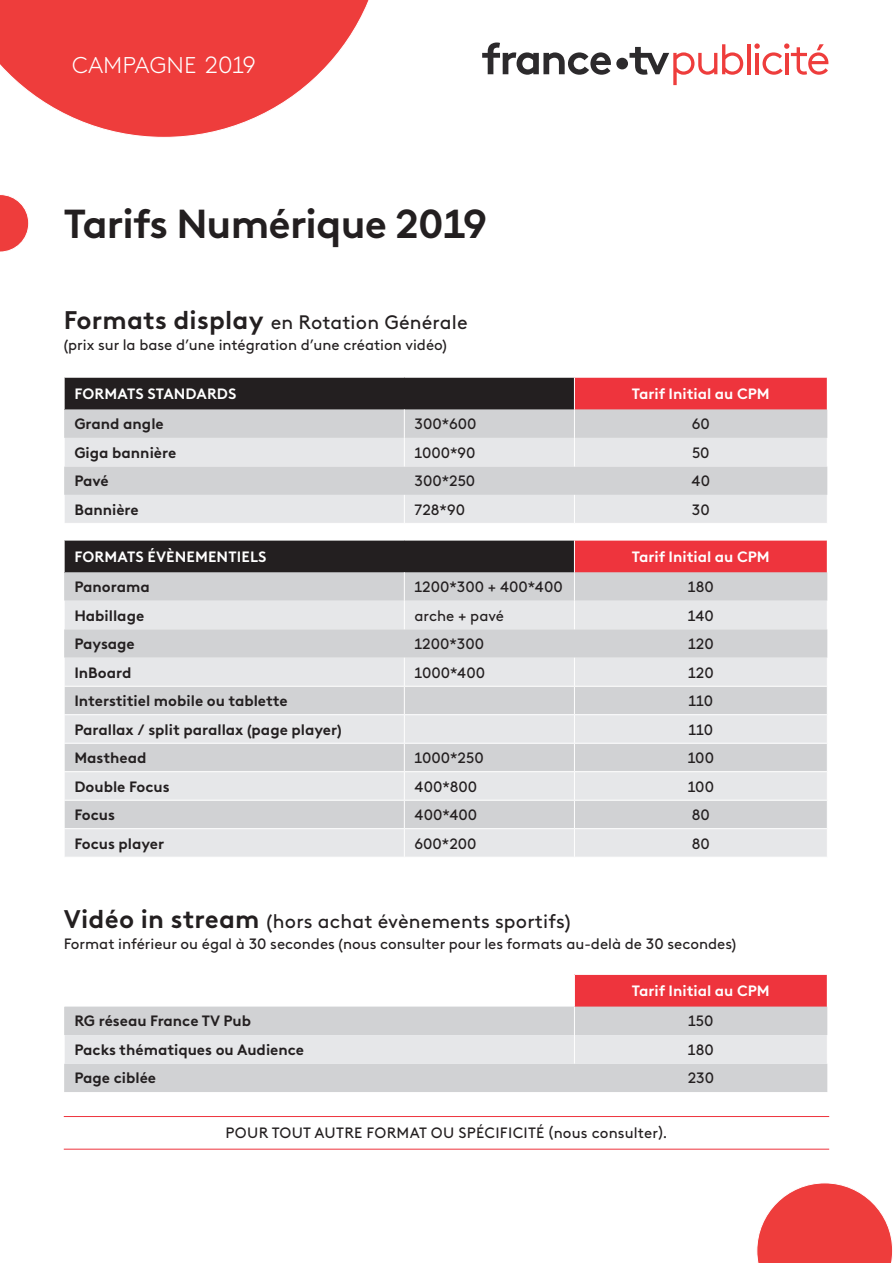
<style>
.page{position:relative;width:893px;height:1263px;background:#fff}
.page>*{position:absolute;margin:0;border:0;box-sizing:border-box;transform-origin:0 0}
.t1{font:700 40.5px "France TV Brown";letter-spacing:-.02em;color:#231f20}
.t2{font:300 22.8px "France TV Brown";color:#fff}
.t3{font:19.5px "France TV Brown";letter-spacing:.01em;color:#231f20}
.t4{font:15px "France TV Brown";color:#231f20}
.t5{font:700 15px "France TV Brown";color:#231f20}
.t6{font:700 15px "France TV Brown";color:#fff}
.t7{font:15px "France TV Brown";letter-spacing:.02em;color:#231f20}
.s1{font-size:23.4px}
.s2{font-weight:700;font-size:25.5px}
</style>
<div class="page">
<svg style="left:482px;top:43px;width:129px;height:32px"></svg>
<div style="left:616px;top:58px;width:12px;height:11px;background:#2c2a2c;border-radius:50%"></div>
<svg style="left:629px;top:44px;width:114px;height:41px"></svg>
<svg style="left:754px;top:43px;width:74px;height:32px"></svg>
<hr style="left:747px;top:44px;width:3px;height:30px;background:#ee3d3c">
<svg style="left:757px;top:1183px;width:136px;height:80px"></svg>
<svg style="left:0;top:194px;width:29px;height:58px"></svg>
<svg style="left:0;top:0;width:369px;height:138px;fill:#ee3d3c"></svg>
<div style="left:64px;top:377px;width:510px;height:32px;background:#231f20"></div>
<div style="left:574px;top:377px;width:253px;height:32px;background:#ee343d"></div>
<div style="left:64px;top:409px;width:763px;height:29px;background:#d1d2d4"></div>
<svg style="left:64px;top:438px;width:763px;height:85px;background:#dfe0e2"></svg>
<hr style="left:64px;top:377px;width:340px;height:1px;background:#fff">
<hr style="left:64px;top:378px;width:1px;height:31px;background:#fff">
<hr style="left:404px;top:377px;width:170px;height:1px;background:#fff">
<hr style="left:574px;top:377px;width:254px;height:1px;background:#fff">
<hr style="left:574px;top:378px;width:1px;height:31px;background:#fff">
<svg style="left:64px;top:438px;width:1px;height:28px"></svg>
<svg style="left:404px;top:409px;width:1px;height:57px"></svg>
<svg style="left:574px;top:409px;width:1px;height:57px"></svg>
<svg style="left:64px;top:495px;width:1px;height:28px"></svg>
<svg style="left:404px;top:495px;width:1px;height:28px"></svg>
<svg style="left:574px;top:495px;width:1px;height:28px"></svg>
<div style="left:64px;top:540px;width:510px;height:32px;background:#231f20"></div>
<div style="left:574px;top:540px;width:253px;height:32px;background:#ee343d"></div>
<div style="left:64px;top:572px;width:763px;height:29px;background:#d1d2d4"></div>
<svg style="left:64px;top:601px;width:763px;height:256px;background:#dddee0"></svg>
<hr style="left:64px;top:540px;width:340px;height:1px;background:#fff">
<hr style="left:64px;top:540px;width:1px;height:32px;background:#fff">
<hr style="left:404px;top:540px;width:170px;height:1px;background:#fff">
<hr style="left:574px;top:540px;width:254px;height:1px;background:#fff">
<hr style="left:574px;top:540px;width:1px;height:32px;background:#fff">
<svg style="left:64px;top:601px;width:1px;height:28px"></svg>
<svg style="left:404px;top:572px;width:1px;height:57px"></svg>
<svg style="left:574px;top:572px;width:1px;height:57px"></svg>
<hr style="left:64px;top:686px;width:340px;height:1px;background:#fff">
<hr style="left:64px;top:714px;width:340px;height:1px;background:#fff">
<hr style="left:64px;top:743px;width:340px;height:1px;background:#fff">
<hr style="left:64px;top:771px;width:340px;height:1px;background:#fff">
<hr style="left:64px;top:800px;width:340px;height:1px;background:#fff">
<hr style="left:64px;top:828px;width:340px;height:1px;background:#fff">
<svg style="left:64px;top:658px;width:1px;height:199px"></svg>
<hr style="left:404px;top:686px;width:170px;height:1px;background:#fff">
<hr style="left:404px;top:714px;width:170px;height:1px;background:#fff">
<hr style="left:404px;top:743px;width:170px;height:1px;background:#fff">
<hr style="left:404px;top:771px;width:170px;height:1px;background:#fff">
<hr style="left:404px;top:800px;width:170px;height:1px;background:#fff">
<hr style="left:404px;top:828px;width:170px;height:1px;background:#fff">
<svg style="left:404px;top:658px;width:1px;height:199px"></svg>
<hr style="left:574px;top:686px;width:254px;height:1px;background:#fff">
<hr style="left:574px;top:714px;width:254px;height:1px;background:#fff">
<hr style="left:574px;top:743px;width:254px;height:1px;background:#fff">
<hr style="left:574px;top:771px;width:254px;height:1px;background:#fff">
<hr style="left:574px;top:800px;width:254px;height:1px;background:#fff">
<hr style="left:574px;top:828px;width:254px;height:1px;background:#fff">
<svg style="left:574px;top:658px;width:1px;height:199px"></svg>
<div style="left:574px;top:974px;width:253px;height:32px;background:#ee343d"></div>
<div style="left:64px;top:1063px;width:763px;height:29px;background:#d1d2d4"></div>
<hr style="left:574px;top:974px;width:254px;height:1px;background:#fff">
<hr style="left:574px;top:975px;width:1px;height:31px;background:#fff">
<svg style="left:64px;top:1006px;width:764px;height:57px;background:#dbdcde"></svg>
<hr style="left:64px;top:1116px;width:765px;height:1px;background:#ee343d">
<hr style="left:64px;top:1149px;width:765px;height:1px;background:#ee343d">
<p class="t2" style="left:72px;top:49px;width:185px">CAMPAGNE <span class="s1">2019</span></p>
<p class="t1" style="left:64px;top:193px;width:425px">Tarifs Numérique 2019</p>
<p class="t3" style="left:64px;top:308px;width:405px"><span class="s2">Formats display</span> en Rotation Générale</p>
<p class="t4" style="left:64px;top:334px;width:385px">(prix sur la base d’une intégration d’une création vidéo)</p>
<p class="t6" style="left:74px;top:382px;width:164px">FORMATS STANDARDS</p>
<p class="t6" style="left:632px;top:382px;width:139px">Tarif Initial au CPM</p>
<p class="t5" style="left:74px;top:412px;width:91px">Grand angle</p>
<p class="t4" style="left:415px;top:413px;width:63px">300*600</p>
<p class="t4" style="left:692px;top:413px;width:19px">60</p>
<p class="t5" style="left:74px;top:441px;width:103px">Giga bannière</p>
<p class="t4" style="left:415px;top:441px;width:63px">1000*90</p>
<p class="t4" style="left:692px;top:441px;width:19px">50</p>
<p class="t5" style="left:74px;top:469px;width:36px">Pavé</p>
<p class="t4" style="left:415px;top:470px;width:62px">300*250</p>
<p class="t4" style="left:692px;top:470px;width:20px">40</p>
<p class="t5" style="left:74px;top:498px;width:66px">Bannière</p>
<p class="t4" style="left:415px;top:498px;width:52px">728*90</p>
<p class="t4" style="left:692px;top:498px;width:19px">30</p>
<p class="t6" style="left:74px;top:545px;width:194px">FORMATS ÉVÈNEMENTIELS</p>
<p class="t6" style="left:632px;top:545px;width:139px">Tarif Initial au CPM</p>
<p class="t5" style="left:74px;top:575px;width:77px">Panorama</p>
<p class="t4" style="left:415px;top:576px;width:150px">1200*300 + 400*400</p>
<p class="t4" style="left:688px;top:576px;width:27px">180</p>
<p class="t5" style="left:74px;top:604px;width:71px">Habillage</p>
<p class="t4" style="left:415px;top:604px;width:91px">arche + pavé</p>
<p class="t4" style="left:688px;top:604px;width:28px">140</p>
<p class="t5" style="left:74px;top:632px;width:62px">Paysage</p>
<p class="t4" style="left:415px;top:633px;width:71px">1200*300</p>
<p class="t4" style="left:688px;top:633px;width:27px">120</p>
<p class="t5" style="left:74px;top:661px;width:59px">InBoard</p>
<p class="t4" style="left:415px;top:661px;width:72px">1000*400</p>
<p class="t4" style="left:688px;top:661px;width:27px">120</p>
<p class="t5" style="left:74px;top:689px;width:215px">Interstitiel mobile ou tablette</p>
<p class="t4" style="left:689px;top:690px;width:26px">110</p>
<p class="t5" style="left:74px;top:718px;width:269px">Parallax / split parallax (page player)</p>
<p class="t4" style="left:689px;top:718px;width:26px">110</p>
<p class="t5" style="left:74px;top:746px;width:74px">Masthead</p>
<p class="t4" style="left:415px;top:747px;width:71px">1000*250</p>
<p class="t4" style="left:688px;top:747px;width:28px">100</p>
<p class="t5" style="left:74px;top:775px;width:97px">Double Focus</p>
<p class="t4" style="left:415px;top:775px;width:64px">400*800</p>
<p class="t4" style="left:688px;top:775px;width:28px">100</p>
<p class="t5" style="left:74px;top:803px;width:42px">Focus</p>
<p class="t4" style="left:415px;top:804px;width:64px">400*400</p>
<p class="t4" style="left:692px;top:804px;width:20px">80</p>
<p class="t5" style="left:74px;top:832px;width:91px">Focus player</p>
<p class="t4" style="left:415px;top:832px;width:63px">600*200</p>
<p class="t4" style="left:692px;top:832px;width:20px">80</p>
<p class="t3" style="left:64px;top:907px;width:508px"><span class="s2">Vidéo in stream</span> (hors achat évènements sportifs)</p>
<p class="t4" style="left:64px;top:932px;width:674px">Format inférieur ou égal à 30 secondes (nous consulter pour les formats au-delà de 30 secondes)</p>
<p class="t6" style="left:632px;top:979px;width:139px">Tarif Initial au CPM</p>
<p class="t5" style="left:74px;top:1010px;width:178px">RG réseau France TV Pub</p>
<p class="t4" style="left:688px;top:1010px;width:27px">150</p>
<p class="t5" style="left:74px;top:1038px;width:231px">Packs thématiques ou Audience</p>
<p class="t4" style="left:688px;top:1038px;width:27px">180</p>
<p class="t5" style="left:74px;top:1067px;width:83px">Page ciblée</p>
<p class="t4" style="left:688px;top:1067px;width:28px">230</p>
<p class="t7" style="left:226px;top:1122px;width:443px">POUR TOUT AUTRE FORMAT OU SPÉCIFICITÉ (nous consulter).</p>
</div>
